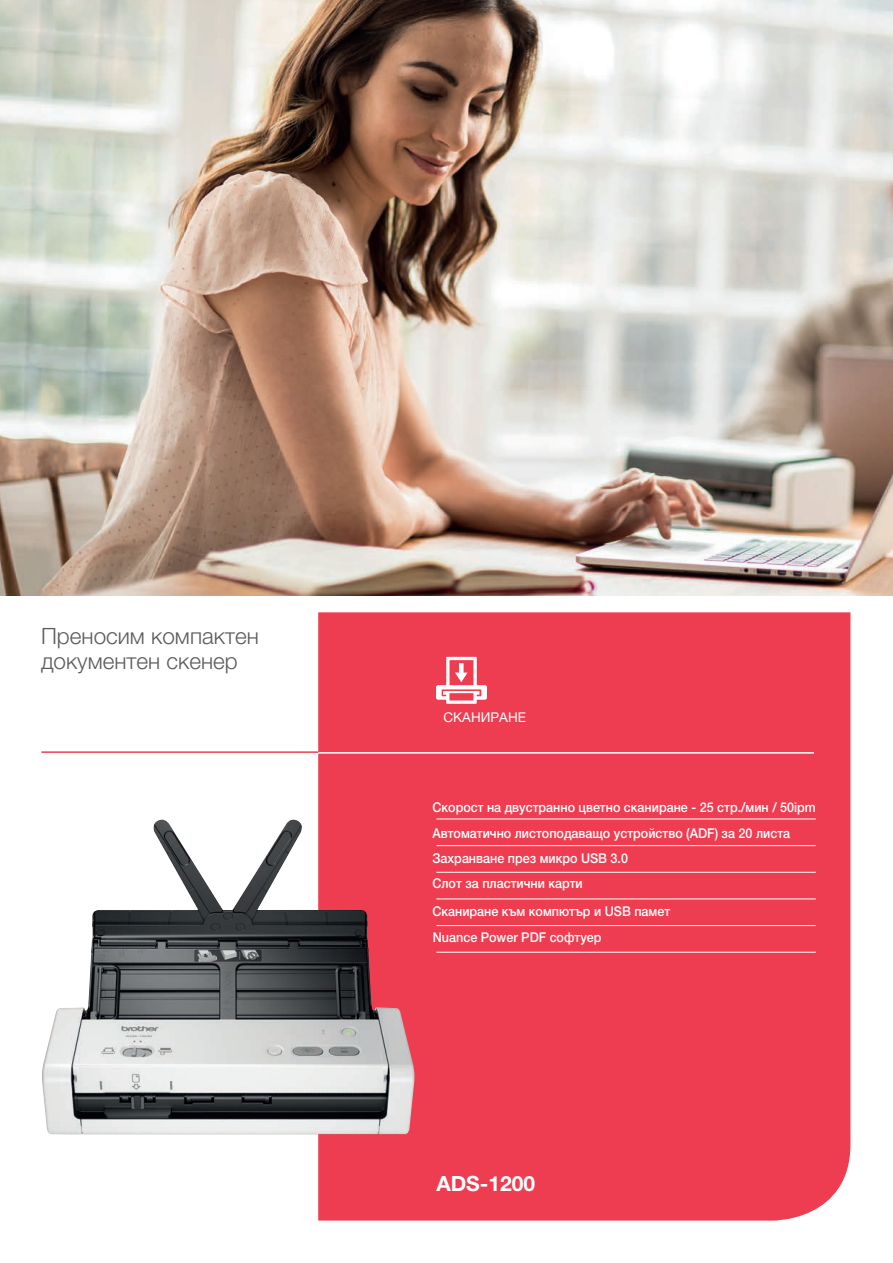
<style>
.page{position:relative;width:893px;height:1263px;background:#fff}
.page>*{position:absolute;margin:0;border:0;box-sizing:border-box;transform-origin:0 0}
.t1{font:300 22.5px/25.5px "Helvetica Neue LTW1 G";color:#5c5c5f}
.t2{font:700 21px "Helvetica Neue LTW1 G";color:#fff}
.t3{font:500 13.5px/25.3px "Helvetica Neue LTW1 G";color:#fff;scale:.93 1}
.t4{font:13.5px "Helvetica Neue LTW1 G";color:#fff}
</style>
<div class="page">
<div style="left:318px;top:612px;width:532px;height:608px;background:#ee3d50"></div>
<hr style="left:436px;top:819px;width:380px;height:1px;background:#fff">
<hr style="left:436px;top:845px;width:380px;height:1px;background:#fff">
<hr style="left:436px;top:872px;width:380px;height:1px;background:#fff">
<hr style="left:436px;top:898px;width:380px;height:1px;background:#fff">
<hr style="left:436px;top:925px;width:380px;height:1px;background:#fff">
<hr style="left:436px;top:952px;width:380px;height:1px;background:#fff">
<hr style="left:75px;top:752px;width:739px;height:2px;background:#fff">
<hr style="left:41px;top:751px;width:277px;height:2px;background:#ee3d50">
<img style="left:42px;top:817px;width:374px;height:318px">
<img style="left:0;top:0;width:893px;height:595px">
<svg style="left:436px;top:657px;width:51px;height:47px"></svg>
<h1 class="t1" style="left:41px;top:623px;width:219px">Преносим компактен документен скенер</h1>
<p class="t4" style="left:444px;top:709px;width:84px">СКАНИРАНЕ</p>
<p class="t3" style="left:432px;top:795px;width:414px">Скорост на двустранно цветно сканиране - 25 стр./мин / 50ipm Автоматично листоподаващо устройство (ADF) за 20 листа Захранване през микро USB 3.0<br>Слот за пластични карти</p>
<p class="t3" style="left:432px;top:898px;width:257px;line-height:26px">Сканиране към компютър и USB памет<br>Nuance Power PDF софтуер</p>
<h2 class="t2" style="left:436px;top:1171px;width:100px">ADS-1200</h2>
</div>
